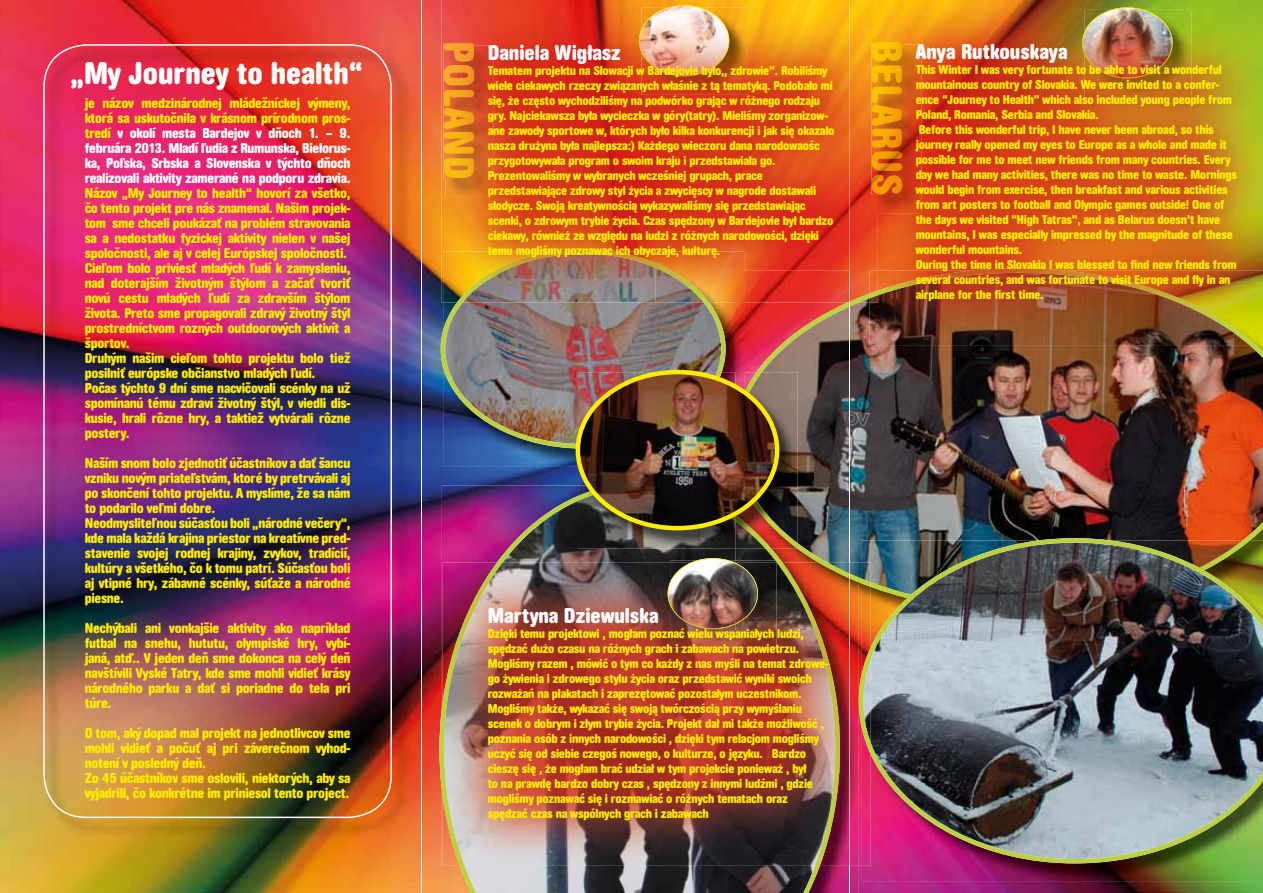
<style>
.page{position:relative;width:1263px;height:893px;background:#fff}
.page>*{position:absolute;margin:0;border:0;box-sizing:border-box;transform-origin:0 0}
.t1{font:700 condensed 33px "Accius Buch Rounded DOT";color:#fff}
.t2{font:700 condensed 22.5px "Accius Buch Rounded DOT";color:#fff}
.t3{font:700 condensed 15px/15px "Accius Buch Rounded DOT";letter-spacing:-.02em;color:#ffed00}
.t4{font:700 condensed 15px/15px "Accius Buch Rounded DOT";letter-spacing:-.02em;color:#fff;text-align:justify}
.t5{font:700 condensed 13.5px/15px "Accius Buch Rounded DOT";letter-spacing:-.02em;color:#ffed00}
.s1{color:#ffed00}
</style>
<div class="page">
<img style="left:0;top:0;width:1263px;height:893px">
<img style="left:840px;top:866px;width:19px;height:27px">
<img style="left:439px;top:483px;width:401px;height:410px">
<img style="left:443px;top:302px;width:290px;height:165px">
<img style="left:441px;top:302px;width:285px;height:146px">
<img style="left:733px;top:302px;width:530px;height:261px">
<img style="left:861px;top:863px;width:402px;height:19px">
<img style="left:859px;top:538px;width:404px;height:325px">
<img style="left:578px;top:530px;width:155px;height:19px">
<img style="left:733px;top:372px;width:65px;height:177px">
<img style="left:576px;top:370px;width:203px;height:160px">
<img style="left:46px;top:47px;width:365px;height:790px">
<img style="left:43px;top:44px;width:349px;height:774px">
<hr style="left:421px;top:0;width:1px;height:893px;background:#fff">
<hr style="left:849px;top:0;width:1px;height:893px;background:#fff">
<img style="left:758px;top:561px;width:19px;height:2px">
<svg style="left:668px;top:558px;width:90px;height:5px"></svg>
<img style="left:441px;top:0;width:428px;height:302px">
<img style="left:850px;top:294px;width:9px;height:8px">
<img style="left:443px;top:252px;width:301px;height:50px">
<img style="left:457px;top:249px;width:252px;height:53px">
<img style="left:736px;top:271px;width:113px;height:31px">
<img style="left:446px;top:46px;width:47px;height:151px">
<img style="left:443px;top:43px;width:31px;height:137px">
<img style="left:446px;top:46px;width:28px;height:134px">
<img style="left:849px;top:0;width:1px;height:302px">
<img style="left:641px;top:8px;width:107px;height:87px">
<img style="left:639px;top:5px;width:90px;height:71px">
<img style="left:869px;top:0;width:394px;height:271px">
<img style="left:1256px;top:271px;width:7px;height:74px">
<img style="left:878px;top:268px;width:378px;height:77px">
<img style="left:874px;top:45px;width:47px;height:168px">
<img style="left:878px;top:45px;width:24px;height:149px">
<img style="left:1085px;top:10px;width:106px;height:87px">
<img style="left:1082px;top:7px;width:90px;height:71px">
<img style="left:869px;top:271px;width:9px;height:20px">
<svg style="left:859px;top:291px;width:19px;height:11px"></svg>
<img style="left:871px;top:42px;width:7px;height:152px">
<img style="left:850px;top:630px;width:11px;height:236px">
<img style="left:859px;top:587px;width:2px;height:43px">
<img style="left:850px;top:587px;width:9px;height:43px">
<img style="left:850px;top:563px;width:11px;height:11px">
<img style="left:861px;top:754px;width:10px;height:112px">
<img style="left:861px;top:563px;width:10px;height:84px">
<svg style="left:850px;top:574px;width:21px;height:13px"></svg>
<img style="left:859px;top:647px;width:12px;height:107px">
<img style="left:442px;top:563px;width:398px;height:303px">
<img style="left:819px;top:563px;width:30px;height:67px">
<img style="left:777px;top:563px;width:42px;height:67px">
<img style="left:828px;top:563px;width:21px;height:10px">
<img style="left:670px;top:563px;width:107px;height:85px">
<img style="left:668px;top:563px;width:90px;height:66px">
<h1 class="t1" style="left:70px;top:55px;width:294px">„My Journey to health“</h1>
<p class="t4" style="left:85px;top:96px;width:267px"><span class="s1">je názov medzinárodnej mládežníckej výmeny, ktorá sa uskutočnila v krásnom prírodnom pros&shy;tredí</span> v okolí mesta Bardejov v dňoch 1. – 9. februára 2013. Mladí ľudia z Rumunska, Bielorus&shy;ka, Poľska, Srbska a Slovenska v týchto dňoch realizovali aktivity zamerané na podporu zdravia.</p>
<p class="t3" style="left:85px;top:186px;width:267px">Názov „My Journey to health“ hovorí za všetko, čo tento projekt pre nás znamenal. Našim projek&shy;tom sme chceli poukázať na problém stravovania sa a nedostatku fyzickej aktivity nielen v našej spoločnosti, ale aj v celej Európskej spoločnosti.<br>Cieľom bolo priviesť mladých ľudí k zamysleniu, nad doterajším životným štýlom a začať tvoriť novú cestu mladých ľudí za zdravším štýlom života. Preto sme propagovali zdravý životný štýl prostredníctvom rozných outdoorových aktivít a športov.<br>Druhým našim cieľom tohto projektu bolo tiež posilniť európske občianstvo mladých ľudí.<br>Počas týchto 9 dní sme nacvičovali scénky na už spomínanú tému zdraví životný štýl, v viedli dis&shy;kusie, hrali rôzne hry, a taktiež vytvárali rôzne postery.</p>
<p class="t3" style="left:85px;top:456px;width:267px">Naším snom bolo zjednotiť účastníkov a dať šancu vzniku novým priateľstvám, ktoré by pretrvávali aj po skončení tohto projektu. A myslíme, že sa nám to podarilo veľmi dobre.<br>Neodmysliteľnou súčasťou boli „národné večery“, kde mala každá krajina priestor na kreatívne pred&shy;stavenie svojej rodnej krajiny, zvykov, tradícií, kultúry a všetkého, čo k tomu patrí. Súčasťou boli aj vtipné hry, zábavné scénky, súťaže a národné piesne.</p>
<p class="t3" style="left:85px;top:621px;width:267px;text-align:justify">Nechýbali ani vonkajšie aktivity ako napríklad futbal na snehu, hututu, olympiské hry, vybí&shy;janá, atď.. V jeden deň sme dokonca na celý deň navštívili Vyské Tatry, kde sme mohli vidieť krásy národného parku a dať si poriadne do tela pri túre.</p>
<p class="t3" style="left:85px;top:726px;width:267px">O tom, aký dopad mal projekt na jednotlivcov sme mohli vidieť a počuť aj pri záverečnom vyhod&shy;notení v posledný deň.<br>Zo 45 účastníkov sme oslovili, niektorých, aby sa vyjadrili, čo konkrétne im priniesol tento project.</p>
<h2 class="t2" style="left:488px;top:40px;width:135px">Daniela Wigłasz</h2>
<p class="t5" style="left:488px;top:63px;width:348px">Tematem projektu na Słowacji w Bardejovie było,, zdrowie”. Robiliśmy wiele ciekawych rzeczy związanych właśnie z tą tematyką. Podobało mi się, że często wychodziliśmy na podwórko grając w różnego rodzaju gry. Najciekawsza była wycieczka w góry(tatry). Mieliśmy zorganizow&shy;ane zawody sportowe w, których było kilka konkurencji i jak się okazało nasza drużyna była najlepsza:) Każdego wieczoru dana narodowaośc przygotowywała program o swoim kraju i przedstawiała go.<br>Prezentowaliśmy w wybranych wcześniej grupach, prace przedstawiające zdrowy styl życia a zwycięscy w nagrode dostawali słodycze. Swoją kreatywnością wykazywaliśmy się przedstawiając scenki, o zdrowym trybie życia. Czas spędzony w Bardejovie był bardzo ciekawy, również ze względu na ludzi z różnych narodowości, dzięki temu mogliśmy poznawac ich obyczaje, kulturę.</p>
<h2 class="t2" style="left:916px;top:39px;width:153px">Anya Rutkouskaya</h2>
<p class="t5" style="left:916px;top:62px;width:323px">This Winter I was very fortunate to be able to visit a wonderful mountainous country of Slovakia. We were invited to a confer&shy;ence “Journey to Health” which also included young people from Poland, Romania, Serbia and Slovakia.<br>Before this wonderful trip, I have never been abroad, so this journey really opened my eyes to Europe as a whole and made it possible for me to meet new friends from many countries. Every day we had many activities, there was no time to waste. Mornings would begin from exercise, then breakfast and various activities from art posters to football and Olympic games outside! One of the days we visited “High Tatras”, and as Belarus doesn’t have mountains, I was especially impressed by the magnitude of these wonderful mountains.<br>During the time in Slovakia I was blessed to find new friends from several countries, and was fortunate to visit Europe and fly in an airplane for the first time.</p>
<h2 class="t2" style="left:488px;top:603px;width:172px">Martyna Dziewulska</h2>
<p class="t5" style="left:488px;top:626px;width:342px">Dzięki temu projektowi , mogłam poznać wielu wspaniałych ludzi, spędzać dużo czasu na różnych grach i zabawach na powietrzu.<br>Mogliśmy razem , mówić o tym co każdy z nas myśli na temat zdrowe&shy;go żywienia i zdrowego stylu życia oraz przedstawić wyniki swoich rozważań na plakatach i zaprezętować pozostałym uczestnikom.<br>Mogliśmy także, wykazać się swoją twórczością przy wymyślaniu scenek o dobrym i złym trybie życia. Projekt dał mi także możliwość , poznania osób z innych narodowości , dzięki tym relacjom mogliśmy uczyć się od siebie czegoś nowego, o kulturze, o języku. Bardzo cieszę się , że mogłam brać udział w tym projekcie ponieważ , był<br>to na prawdę bardzo dobry czas , spędzony z innymi ludźmi , gdzie mogliśmy poznawać się i rozmawiać o różnych tematach oraz spędzać czas na wspólnych grach i zabawach</p>
</div>
